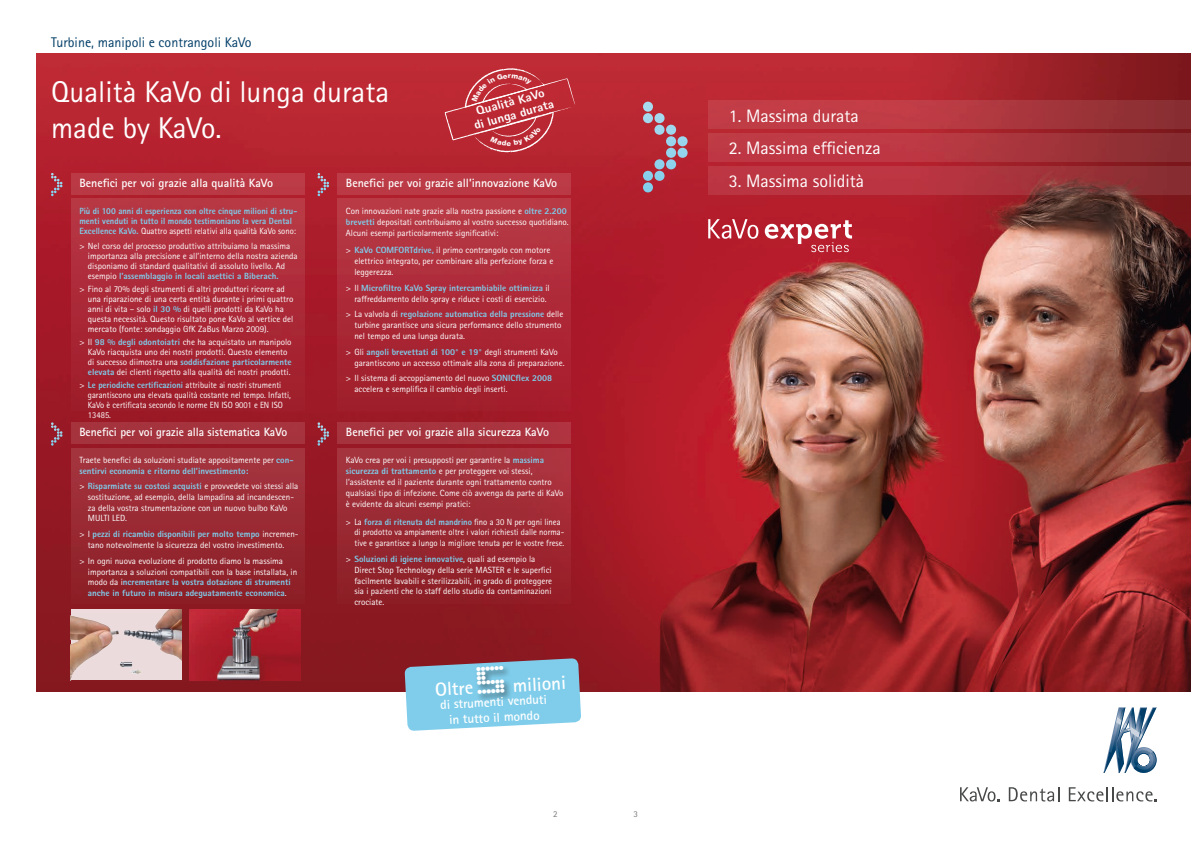
<style>
.page{position:relative;width:1191px;height:842px;background:#fff}
.page>*{position:absolute;margin:0;border:0;box-sizing:border-box;transform-origin:0 0}
.t1{font:30px/36px "Agfa Rotis Sans Serif";color:#fff}
.t2{font:700 19px "Agfa Rotis Sans Serif";color:#fff}
.t3{font:18px "Agfa Rotis Sans Serif";color:#fff}
.t4{font:14px "Agfa Rotis Sans Serif";color:#003d68}
.t5{font:700 13px "Agfa Rotis Sans Serif";color:#fff}
.t6{font:800 12.1px/13px "Agfa Rotis Sans Serif";color:#fff;text-align:center;scale:1.07 1}
.t7{font:700 12px "Agfa Rotis Sans Serif";color:#fff}
.t8{font:9px/10.8px "Agfa Rotis Sans Serif";color:#fff}
.t9{font:800 9px/10px "Agfa Rotis Sans Serif";color:#7fcdeb;scale:.95 1}
.t10{font:9px/10.8px "Agfa Rotis Sans Serif";color:#fff;scale:.96 1}
.t11{font:9px "Agfa Rotis Sans Serif";color:#777878}
.t12{font:800 7.1px "Helvetica Neue";color:#fff;scale:1.05 1}
.s1{font-weight:400;color:#fff}
.s2{font-weight:800;color:#7fcdeb}
</style>
<div class="page">
<img style="left:37px;top:54px;width:1154px;height:638px">
<svg style="left:1103px;top:707px;width:53px;height:66px"></svg>
<svg style="left:1008px;top:787px;width:51px;height:14px"></svg>
<svg style="left:1068px;top:787px;width:89px;height:14px"></svg>
<svg style="left:960px;top:787px;width:40px;height:14px"></svg>
<svg style="left:643px;top:102px;width:44px;height:79px;background:#ae5968"></svg>
<div style="left:708px;top:133px;width:483px;height:29px;background:linear-gradient(to right,#cd3c49,#8e3034)"></div>
<svg style="left:708px;top:166px;width:483px;height:28px;background:#a9343d"></svg>
<div style="left:708px;top:101px;width:483px;height:28px;background:linear-gradient(to right,#d0404b,#8f3034)"></div>
<div style="left:71px;top:173px;width:234px;height:21px;background:#ba3944"></div>
<div style="left:71px;top:198px;width:234px;height:213px;background:linear-gradient(to bottom,#b93846,#9e1b29)"></div>
<div style="left:337px;top:173px;width:234px;height:21px;background:#bb3b46"></div>
<div style="left:337px;top:198px;width:234px;height:213px;background:linear-gradient(to bottom,#b93a47,#a11b2a)"></div>
<div style="left:71px;top:422px;width:234px;height:22px;background:#a5333e"></div>
<div style="left:71px;top:448px;width:234px;height:156px;background:linear-gradient(to right,#992932,#992933)"></div>
<div style="left:337px;top:422px;width:234px;height:22px;background:#a6333e"></div>
<div style="left:337px;top:448px;width:234px;height:156px;background:linear-gradient(to right,#962932,#a02933)"></div>
<svg style="left:51px;top:173px;width:11px;height:20px"></svg>
<svg style="left:317px;top:173px;width:12px;height:20px"></svg>
<svg style="left:51px;top:422px;width:11px;height:21px"></svg>
<svg style="left:317px;top:422px;width:12px;height:21px"></svg>
<img style="left:71px;top:609px;width:110px;height:71px">
<img style="left:190px;top:609px;width:110px;height:71px">
<svg style="left:708px;top:219px;width:50px;height:20px"></svg>
<svg style="left:765px;top:220px;width:87px;height:32px"></svg>
<svg style="left:442px;top:63px;width:136px;height:94px;background:#be333d"></svg>
<svg style="left:404px;top:658px;width:177px;height:73px;background:#87c1da"></svg>
<h3 class="t4" style="left:51px;top:34px;width:202px">Turbine, manipoli e contrangoli KaVo</h3>
<h1 class="t1" style="left:51px;top:74px;width:340px">Qualità KaVo di lunga durata made by KaVo.</h1>
<h3 class="t7" style="left:79px;top:175px;width:195px">Benefici per voi grazie alla qualità KaVo</h3>
<p class="t9" style="left:79px;top:206px;width:231px">Più di 100 anni di esperienza con oltre cinque milioni di stru&shy;menti venduti in tutto il mondo testimoniano la vera Dental<br>Excellence KaVo. <span class="s1">Quattro aspetti relativi alla qualità KaVo sono:</span></p>
<p class="t8" style="left:88px;top:241px;width:211px;line-height:10px;text-indent:-9px">&gt; Nel corso del processo produttivo attribuiamo la massima importanza alla precisione e all’interno della nostra azienda disponiamo di standard qualitativi di assoluto livello. Ad esempio <span class="s2">l’assemblaggio in locali asettici a Biberach.</span></p>
<p class="t8" style="left:88px;top:284px;width:207px;line-height:10px;text-indent:-9px">&gt; Fino al 70% degli strumenti di altri produttori ricorre ad una riparazione di una certa entità durante i primi quattro anni di vita – solo <span class="s2">il 30 %</span> di quelli prodotti da KaVo ha questa necessità. Questo risultato pone KaVo al vertice del mercato (fonte: sondaggio GfK ZaBus Marzo 2009).</p>
<p class="t8" style="left:88px;top:337px;width:205px;line-height:10px;text-indent:-9px">&gt; Il <span class="s2">98 % degli odontoiatri</span> che ha acquistato un manipolo KaVo riacquista uno dei nostri prodotti. Questo elemento di successo diimostra una <span class="s2">soddisfazione particolarmente elevata</span> dei clienti rispetto alla qualità dei nostri prodotti.</p>
<p class="t8" style="left:88px;top:380px;width:204px;line-height:10px;text-indent:-9px">&gt; <span class="s2">Le periodiche certificazioni</span> attribuite ai nostri strumenti garantiscono una elevata qualità costante nel tempo. Infatti, KaVo è certificata secondo le norme EN ISO 9001 e EN ISO 13485.</p>
<h3 class="t6" style="left:469px;top:106px;width:78px;rotate:-15deg">Qualità KaVo di lunga durata</h3>
<p class="t12" style="left:506px;top:139px;width:6px">e</p>
<h3 class="t7" style="left:346px;top:175px;width:213px">Benefici per voi grazie all’innovazione KaVo</h3>
<p class="t8" style="left:346px;top:205px;width:224px">Con innovazioni nate grazie alla nostra passione e <span class="s2">oltre 2.200 brevetti</span> depositati contribuiamo al vostro successo quotidiano.<br>Alcuni esempi particolarmente significativi:</p>
<p class="t8" style="left:354px;top:245px;width:200px;text-indent:-9px">&gt; <span class="s2">KaVo COMFORTdrive,</span> il primo contrangolo con motore elettrico integrato, per combinare alla perfezione forza e leggerezza.</p>
<p class="t8" style="left:346px;top:282px;width:205px;text-align:center">&gt; Il <span class="s2">Microfiltro KaVo Spray intercambiabile ottimizza</span> il raffreddamento dello spray e riduce i costi di esercizio.</p>
<p class="t8" style="left:354px;top:309px;width:210px;text-indent:-9px">&gt; La valvola di <span class="s2">regolazione automatica della pressione</span> delle turbine garantisce una sicura performance dello strumento nel tempo ed una lunga durata.</p>
<p class="t8" style="left:354px;top:346px;width:212px;text-indent:-9px">&gt; Gli <span class="s2">angoli brevettati di 100° e 19°</span> degli strumenti KaVo garantiscono un accesso ottimale alla zona di preparazione.</p>
<p class="t8" style="left:354px;top:373px;width:199px;text-indent:-9px">&gt; Il sistema di accoppiamento del nuovo <span class="s2">SONICflex 2008 </span>accelera e semplifica il cambio degli inserti.</p>
<h3 class="t7" style="left:79px;top:424px;width:209px">Benefici per voi grazie alla sistematica KaVo</h3>
<p class="t8" style="left:79px;top:455px;width:216px">Traete benefici da soluzioni studiate appositamente per <span class="s2">con&shy;sentirvi economia e ritorno dell’investimento:</span></p>
<p class="t8" style="left:88px;top:481px;width:212px;text-indent:-9px">&gt; <span class="s2">Risparmiate su costosi acquisti</span> e provvedete voi stessi alla sostituzione, ad esempio, della lampadina ad incandescen&shy;za della vostra strumentazione con un nuovo bulbo KaVo MULTI LED.</p>
<p class="t8" style="left:88px;top:529px;width:212px;text-indent:-9px">&gt; I <span class="s2">pezzi di ricambio disponibili per molto tempo</span> incremen&shy;tano notevolmente la sicurezza del vostro investimento.</p>
<p class="t8" style="left:88px;top:555px;width:211px;text-indent:-9px">&gt; In ogni nuova evoluzione di prodotto diamo la massima importanza a soluzioni compatibili con la base installata, in modo da i<span class="s2">ncrementare la vostra dotazione di strumenti anche in futuro in misura adeguatamente economica</span>.</p>
<h3 class="t7" style="left:346px;top:424px;width:205px">Benefici per voi grazie alla sicurezza KaVo</h3>
<p class="t8" style="left:346px;top:455px;width:219px">KaVo crea per voi i presupposti per garantire la <span class="s2">massima sicurezza di trattamento</span> e per proteggere voi stessi, l’assistente ed il paziente durante ogni trattamento contro qualsiasi tipo di infezione. Come ciò avvenga da parte di KaVo è evidente da alcuni esempi pratici:</p>
<p class="t10" style="left:354px;top:516px;width:220px;text-indent:-9px">&gt; La <span class="s2">forza di ritenuta del mandrino</span> fino a 30 N per ogni linea di prodotto va ampiamente oltre i valori richiesti dalle norma&shy;tive e garantisce a lungo la migliore tenuta per le vostre frese.</p>
<p class="t8" style="left:354px;top:553px;width:199px;text-indent:-9px">&gt; <span class="s2">Soluzioni di igiene innovative</span>, quali ad esempio la Direct Stop Technology della serie MASTER e le superfici facilmente lavabili e sterilizzabili, in grado di proteggere sia i pazienti che lo staff dello studio da contaminazioni crociate.</p>
<h2 class="t2" style="left:434px;top:677px;width:40px;rotate:-3deg">Oltre</h2>
<h2 class="t2" style="left:512px;top:673px;width:55px;rotate:-3deg">milioni</h2>
<h3 class="t5" style="left:440px;top:696px;width:108px;rotate:-3deg">di strumenti venduti</h3>
<h3 class="t5" style="left:449px;top:711px;width:92px;rotate:-3deg">in tutto il mondo</h3>
<p class="t11" style="left:553px;top:809px;width:6px">2</p>
<p class="t11" style="left:633px;top:809px;width:6px">3</p>
<h3 class="t3" style="left:729px;top:105px;width:131px">1. Massima durata</h3>
<h3 class="t3" style="left:729px;top:138px;width:153px">2. Massima efficienza</h3>
<h3 class="t3" style="left:729px;top:170px;width:137px">3. Massima solidità</h3>
</div>
